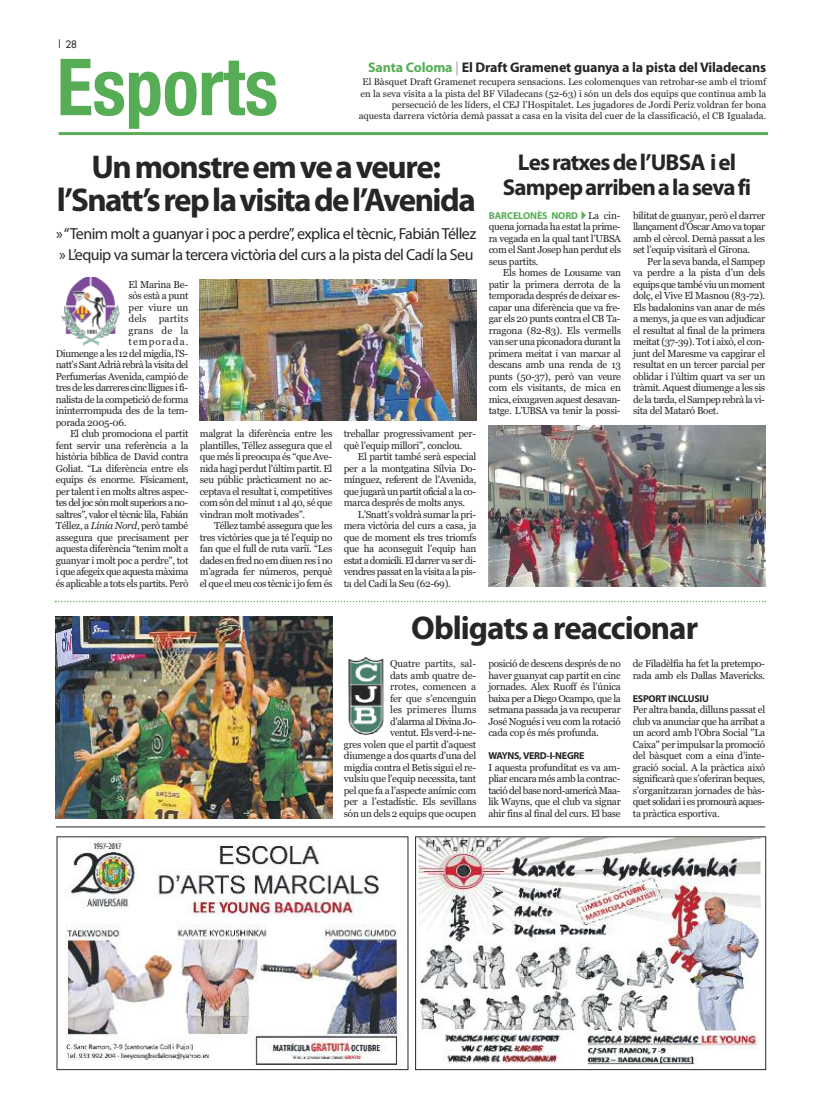
<style>
.page{position:relative;width:823px;height:1106px;background:#fff}
.page>*{position:absolute;margin:0;border:0;box-sizing:border-box;transform-origin:0 0}
.t1{font:700 condensed 78.8px "Helvetica Neue";letter-spacing:-.005em;color:#57ad55;scale:.95 1}
.t2{font:700 33px/33.5px "Myriad Pro";letter-spacing:-.04em;color:#272627;text-align:center}
.t3{font:700 23px/25px "Myriad Pro";letter-spacing:-.035em;color:#272627;text-align:center}
.t4{font:16px/21px "Myriad Pro";letter-spacing:-.035em;color:#272627}
.t5{font:700 14px "Myriad Pro";letter-spacing:-.01em;color:#272627}
.t6{font:10px/11.5px "Georgia";letter-spacing:-.03em;color:#272627;text-align:justify}
.t7{font:10px "Georgia";letter-spacing:-.05em;color:#272627}
.t8{font:700 10px "Myriad Pro";letter-spacing:-.025em;color:#272627}
.t9{font:10px "Georgia";letter-spacing:.01em;color:#272627}
.t10{font:10px "Georgia";letter-spacing:-.06em;color:#272627}
.t11{font:700 10px "Myriad Pro";letter-spacing:-.005em;color:#57ad55}
.t12{font:10px "Georgia";letter-spacing:.1em;color:#272627}
.t13{font:10px "Futura";color:#272627}
.t14{font:9.5px/11.4px "Georgia";color:#272627;text-align:right}
.s1{color:#57ad55}
.s2{color:#b8bbbe}
.s3{font-style:italic}
.s4{font-family:"Georgia";font-weight:400;color:#272627}
</style>
<div class="page">
<hr style="left:59px;top:132px;width:708px;height:3px;background:#57ad55">
<img style="left:65px;top:838px;width:338px;height:227px">
<div style="left:56px;top:836px;width:352px;height:234px;border:1px solid #272627"></div>
<hr style="left:56px;top:826px;width:708px;height:1px;background:#23262b">
<img style="left:418px;top:838px;width:341px;height:227px">
<div style="left:415px;top:836px;width:350px;height:234px;border:1px solid #272627"></div>
<img style="left:200px;top:279px;width:276px;height:141px">
<svg style="left:55px;top:601px;width:710px;height:1px"></svg>
<img style="left:56px;top:616px;width:276px;height:203px">
<img style="left:488px;top:426px;width:276px;height:160px">
<img style="left:348px;top:657px;width:36px;height:78px">
<img style="left:61px;top:278px;width:59px;height:67px">
<p class="t13" style="left:57px;top:40px;width:22px">| 28</p>
<h1 class="t1" style="left:57px;top:39px;width:234px">Esports</h1>
<h3 class="t5" style="left:368px;top:62px;width:399px"><span class="s1">Santa Coloma</span> <span class="s2">|</span> El Draft Gramenet guanya a la pista del Viladecans</h3>
<p class="t14" style="left:358px;top:76px;width:409px">El Bàsquet Draft Gramenet recupera sensacions. Les colomenques van retrobar-se amb el triomf en la seva visita a la pista del BF Viladecans (52-63) i són un dels dos equips que continua amb la persecució de les líders, el CEJ l’Hospitalet. Les jugadores de Jordi Periz voldran fer bona aquesta darrera victòria demà passat a casa en la visita del cuer de la classificació, el CB Igualada.</p>
<h2 class="t2" style="left:57px;top:152px;width:420px">Unmonstreemveaveure: l’Snatt’sreplavisitadel’Avenida</h2>
<h3 class="t4" style="left:56px;top:224px;width:421px">»“Tenim molt a guanyar i poc a perdre”, explica el tècnic, FabiánTéllez » L’equip va sumar la tercera victòria del curs a la pista del Cadí la Seu</h3>
<p class="t6" style="left:128px;top:278px;width:61px">El Marina Be-</p>
<p class="t6" style="left:128px;top:290px;width:61px">sòs està a punt</p>
<p class="t9" style="left:128px;top:301px;width:61px">per viure un</p>
<p class="t9" style="left:128px;top:313px;width:61px">dels partits</p>
<p class="t9" style="left:128px;top:324px;width:61px">grans de la</p>
<p class="t12" style="left:128px;top:336px;width:61px">temporada.</p>
<p class="t6" style="left:56px;top:347px;width:134px">Diumenge a les 12 del migdia, l’S-</p>
<p class="t7" style="left:56px;top:359px;width:134px">natt’s Sant Adrià rebrà la visita del</p>
<p class="t6" style="left:56px;top:370px;width:134px">Perfumerías Avenida, campió de</p>
<p class="t7" style="left:56px;top:382px;width:134px">tres de les darreres cinc lligues i fi-</p>
<p class="t6" style="left:56px;top:393px;width:134px">nalista de la competició de forma</p>
<p class="t6" style="left:56px;top:405px;width:134px">ininterrompuda des de la tem-</p>
<p class="t6" style="left:56px;top:416px;width:72px">porada 2005-06.</p>
<p class="t6" style="left:70px;top:428px;width:120px">El club promociona el partit</p>
<p class="t6" style="left:56px;top:439px;width:134px">fent servir una referència a la</p>
<p class="t6" style="left:56px;top:451px;width:134px">història bíblica de David contra</p>
<p class="t6" style="left:56px;top:462px;width:134px">Goliat. “La diferència entre els</p>
<p class="t6" style="left:56px;top:474px;width:134px">equips és enorme. Físicament,</p>
<p class="t6" style="left:56px;top:485px;width:134px">per talent i en molts altres aspec-</p>
<p class="t10" style="left:56px;top:497px;width:134px">tes del joc són molt superiors a no-</p>
<p class="t7" style="left:56px;top:508px;width:134px">saltres”, valor el tècnic lila, Fabián</p>
<p class="t6" style="left:56px;top:520px;width:134px">Téllez, a <span class="s3">Línia Nord</span>, però també</p>
<p class="t6" style="left:56px;top:531px;width:134px">assegura que precisament per</p>
<p class="t6" style="left:56px;top:543px;width:134px">aquesta diferència “tenim molt a</p>
<p class="t6" style="left:56px;top:554px;width:134px">guanyar i molt poc a perdre”, tot</p>
<p class="t6" style="left:56px;top:566px;width:134px">i que afegeix que aquesta màxima</p>
<p class="t6" style="left:56px;top:577px;width:134px">és aplicable a tots els partits. Però</p>
<p class="t6" style="left:200px;top:428px;width:134px">malgrat la diferència entre les plantilles, Téllez assegura que el que més li preocupa és “que Ave&shy;nida hagi perdut l’últim partit. El seu públic pràcticament no ac&shy;ceptava el resultat i, competitives com són del minut 1 al 40, sé que vindran molt motivades”.</p>
<p class="t6" style="left:200px;top:520px;width:134px;text-indent:14px">Téllez també assegura que les tres victòries que ja té l’equip no fan que el full de ruta variï. “Les dades en fred no em diuen res i no m’agrada fer números, perquè el que el meu cos tècnic i jo fem és</p>
<p class="t6" style="left:343px;top:428px;width:134px">treballar progressivament per&shy;què l’equip millori”, conclou.</p>
<p class="t6" style="left:343px;top:451px;width:134px;text-indent:14px">El partit també serà especial per a la montgatina Sílvia Do&shy;mínguez, referent de l’Avenida, que jugarà un partit oficial a la co&shy;marca després de molts anys.</p>
<p class="t6" style="left:343px;top:508px;width:134px;text-indent:14px">L’Snatt’s voldrà sumar la pri&shy;mera victòria del curs a casa, ja que de moment els tres triomfs que ha aconseguit l’equip han estat a domicili. El darrer va ser di&shy;vendres passat en la visita a la pis&shy;ta del Cadí la Seu (62-69).</p>
<h3 class="t3" style="left:502px;top:151px;width:250px">Lesratxesdel’UBSA iel<br>Sampeparribenalasevafi</h3>
<p class="t11" style="left:488px;top:211px;width:133px">BARCELONÈS NORD✔<span class="s4">La cin-</span></p>
<p class="t6" style="left:488px;top:221px;width:134px">quena jornada ha estat la prime&shy;ra vegada en la qual tant l’UBSA com el Sant Josep han perdut els seus partits.</p>
<p class="t6" style="left:488px;top:267px;width:134px;text-indent:14px">Els homes de Lousame van patir la primera derrota de la temporada després de deixar es&shy;capar una diferència que va fre&shy;gar els 20 punts contra el CB Ta&shy;rragona (82-83). Els vermells van ser una piconadora durant la primera meitat i van marxar al descans amb una renda de 13 punts (50-37), però van veure com els visitants, de mica en mica, eixugaven aquest desavan&shy;tatge. L’UBSA va tenir la possi-</p>
<p class="t6" style="left:632px;top:209px;width:134px">bilitat de guanyar, però el darrer llançament d’Óscar Amo va topar amb el cèrcol. Demà passat a les set l’equip visitarà el Girona.</p>
<p class="t6" style="left:632px;top:255px;width:134px;text-indent:14px">Per la seva banda, el Sampep va perdre a la pista d’un dels equips que també viu un moment dolç, el Vive El Masnou (83-72).<br>Els badalonins van anar de més a menys, ja que es van adjudicar el resultat al final de la primera meitat (37-39). Tot i això, el con&shy;junt del Maresme va capgirar el resultat en un tercer parcial per oblidar i l’últim quart va ser un tràmit. Aquest diumenge a les sis de la tarda, el Sampep rebrà la vi&shy;sita del Mataró Boet.</p>
<h2 class="t2" style="left:411px;top:613px;width:288px">Obligatsareaccionar</h2>
<p class="t6" style="left:344px;top:658px;width:134px;text-align:right">Quatre partits, sal-<br>dats amb quatre de-<br>rrotes, comencen a<br>fer que s’encenguin<br>les primeres llums<br>d’alarma al Divina Jo-<br>ventut. Els verd-i-ne-<br>gres volen que el partit d’aquest diumenge a dos quarts d’una del migdia contra el Betis sigui el re&shy;vulsiu que l’equip necessita, tant pel que fa a l’aspecte anímic com per a l’estadístic. Els sevillans són un dels 2 equips que ocupen</p>
<p class="t6" style="left:488px;top:658px;width:134px">posició de descens després de no haver guanyat cap partit en cinc jornades. Alex Ruoff és l’única baixa per a Diego Ocampo, que la setmana passada ja va recuperar José Nogués i veu com la rotació cada cop és més profunda.</p>
<p class="t8" style="left:488px;top:752px;width:98px">WAYNS,VERD-I-NEGRE</p>
<p class="t6" style="left:488px;top:761px;width:134px">I aquesta profunditat es va am&shy;pliar encara més amb la contrac&shy;tació del base nord-americà Maa&shy;lik Wayns, que el club va signar ahir fins al final del curs. El base</p>
<p class="t6" style="left:632px;top:658px;width:134px">de Filadèlfia ha fet la pretempo&shy;rada amb els Dallas Mavericks.</p>
<p class="t8" style="left:632px;top:694px;width:78px">ESPORT INCLUSIU</p>
<p class="t6" style="left:632px;top:704px;width:134px">Per altra banda, dilluns passat el club va anunciar que ha arribat a un acord amb l’Obra Social "La Caixa" per impulsar la promoció del bàsquet com a eina d’inte&shy;gració social. A la pràctica això significarà que s’oferiran beques, s’organitzaran jornades de bàs&shy;quet solidari i es promourà aques&shy;ta pràctica esportiva.</p>
</div>
